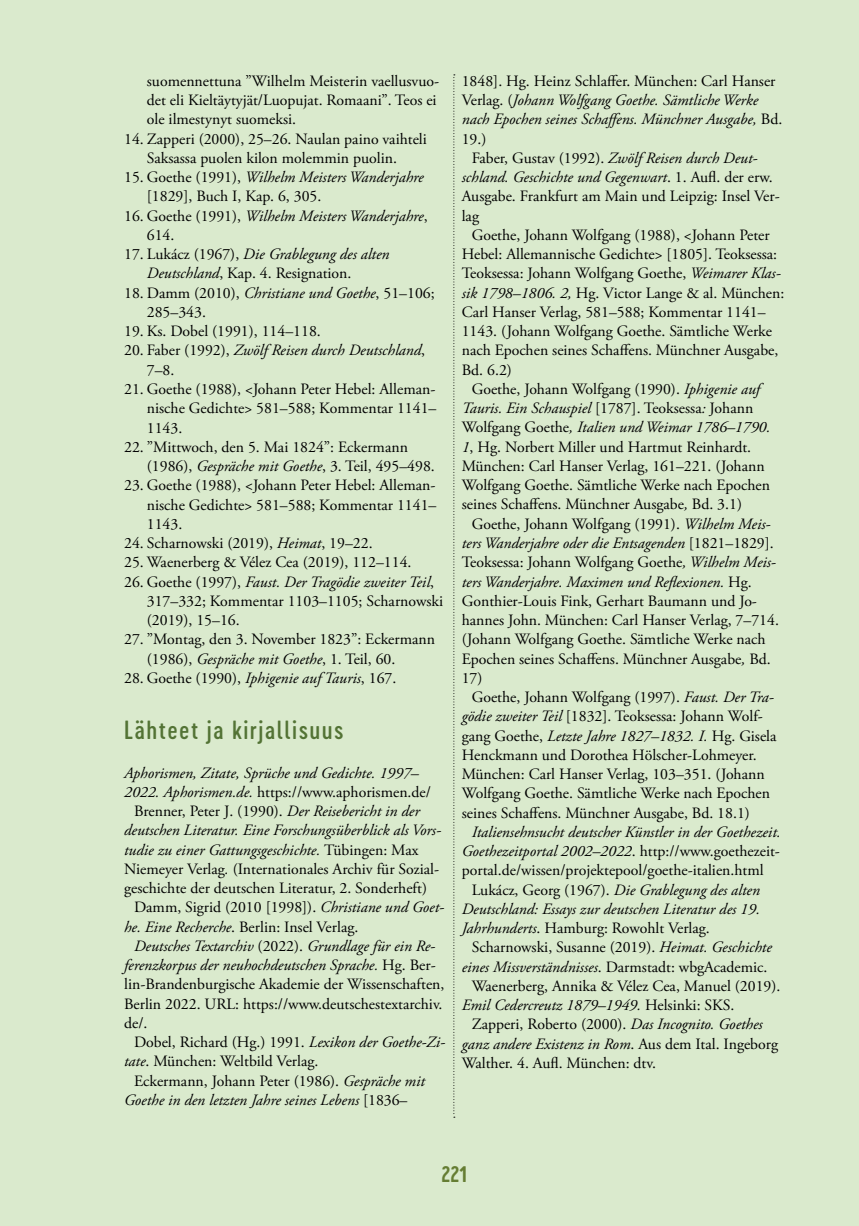
<style>
.page{position:relative;width:859px;height:1226px;background:#fff}
.page>*{position:absolute;margin:0;border:0;box-sizing:border-box;transform-origin:0 0}
.t1{font:24.5px "Cervo Neue Medium Neue";letter-spacing:.06em;color:#537335}
.t2{font:21px "Cervo Neue Semi Bold Neue";color:#657d33}
.t3{font:15.75px/19.2px "Adobe Garamond Pro";color:#000}
.t4{font:italic 15.75px/19.2px "Adobe Garamond Pro";color:#000}
.s1{font-style:italic}
.s2{font-style:normal}
</style>
<div class="page">
<div style="left:0;top:0;width:858px;height:1225px;background:#daeacd"></div>
<svg style="left:453px;top:74px;width:1px;height:1043px"></svg>
<p class="t3" style="left:147px;top:72px;width:294px">suomennettuna ”Wilhelm Meisterin vaellusvuo&shy;det eli Kieltäytyjät/Luopujat. Romaani”. Teos ei ole ilmestynyt suomeksi.</p>
<p class="t3" style="left:124px;top:130px;width:304px;text-align:center">14. Zapperi (2000), 25–26. Naulan paino vaihteli<br>Saksassa puolen kilon molemmin puolin.</p>
<p class="t3" style="left:147px;top:168px;width:278px;text-indent:-23px">15. Goethe (1991), <span class="s1">Wilhelm Meisters Wanderjahre </span>[1829], Buch I, Kap. 6, 305.</p>
<p class="t4" style="left:147px;top:206px;width:282px;text-indent:-23px"><span class="s2">16. Goethe (1991),</span> Wilhelm Meisters Wanderjahre<span class="s2">,<br>614.</span></p>
<p class="t3" style="left:147px;top:245px;width:244px;text-indent:-23px">17. Lukácz (1967), <span class="s1">Die Grablegung des alten<br>Deutschland</span>, Kap. 4. Resignation.</p>
<p class="t3" style="left:147px;top:283px;width:289px;text-indent:-23px">18. Damm (2010), <span class="s1">Christiane und Goethe</span>, 51–106;<br>285–343.</p>
<p class="t3" style="left:124px;top:322px;width:198px">19. Ks. Dobel (1991), 114–118.</p>
<p class="t4" style="left:147px;top:341px;width:280px;text-indent:-23px"><span class="s2">20. Faber (1992),</span> Zwölf Reisen durch Deutschland<span class="s2">,<br>7–8.</span></p>
<p class="t3" style="left:147px;top:380px;width:291px;text-align:justify;text-indent:-23px">21. Goethe (1988), &lt;Johann Peter Hebel: Alleman&shy;nische Gedichte&gt; 581–588; Kommentar 1141– 1143.</p>
<p class="t3" style="left:147px;top:437px;width:289px;text-indent:-23px">22. ”Mittwoch, den 5. Mai 1824”: Eckermann (1986), <span class="s1">Gespräche mit Goethe</span>, 3. Teil, 495–498.</p>
<p class="t3" style="left:147px;top:476px;width:291px;text-align:justify;text-indent:-23px">23. Goethe (1988), &lt;Johann Peter Hebel: Alleman&shy;nische Gedichte&gt; 581–588; Kommentar 1141– 1143.</p>
<p class="t3" style="left:124px;top:534px;width:250px">24. Scharnowski (2019), <span class="s1">Heimat</span>, 19–22.</p>
<p class="t3" style="left:124px;top:553px;width:289px">25. Waenerberg &amp; Vélez Cea (2019), 112–114.</p>
<p class="t3" style="left:147px;top:572px;width:297px;text-indent:-23px">26. Goethe (1997), <span class="s1">Faust. Der Tragödie zweiter Teil</span>,<br>317–332; Kommentar 1103–1105; Scharnowski (2019), 15–16.</p>
<p class="t3" style="left:147px;top:630px;width:289px;text-indent:-23px">27. ”Montag, den 3. November 1823”: Eckermann (1986), <span class="s1">Gespräche mit Goethe</span>, 1. Teil, 60.</p>
<p class="t3" style="left:124px;top:668px;width:274px">28. Goethe (1990), <span class="s1">Iphigenie auf Tauris</span>, 167.</p>
<h1 class="t1" style="left:124px;top:713px;width:221px">Lähteet ja kirjallisuus</h1>
<p class="t4" style="left:124px;top:763px;width:296px">Aphorismen, Zitate, Sprüche und Gedichte. 1997–</p>
<p class="t3" style="left:124px;top:782px;width:308px"><span class="s1">2022. Aphorismen.de.</span> https://www.aphorismen.de/</p>
<p class="t3" style="left:134px;top:802px;width:287px">Brenner, Peter J. (1990). <span class="s1">Der Reisebericht in der</span></p>
<p class="t4" style="left:124px;top:821px;width:318px">deutschen Literatur. Eine Forschungsüberblick als Vors-</p>
<p class="t4" style="left:124px;top:840px;width:296px">tudie zu einer Gattungsgeschichte. <span class="s2">Tübingen: Max</span></p>
<p class="t3" style="left:124px;top:859px;width:316px">Niemeyer Verlag<span class="s1">.</span> (Internationales Archiv für Sozial-</p>
<p class="t3" style="left:124px;top:878px;width:304px">geschichte der deutschen Literatur, 2. Sonderheft)</p>
<p class="t3" style="left:134px;top:898px;width:311px">Damm, Sigrid (2010 [1998]). <span class="s1">Christiane und Goet-</span></p>
<p class="t3" style="left:124px;top:917px;width:236px"><span class="s1">he. Eine Recherche</span>. Berlin: Insel Verlag.</p>
<p class="t4" style="left:134px;top:936px;width:302px">Deutsches Textarchiv <span class="s2">(2022).</span> Grundlage für ein Re-</p>
<p class="t4" style="left:124px;top:955px;width:313px">ferenzkorpus der neuhochdeutschen Sprache. <span class="s2">Hg. Ber-</span></p>
<p class="t3" style="left:124px;top:975px;width:322px">lin-Brandenburgische Akademie der Wissenschaften,</p>
<p class="t3" style="left:124px;top:994px;width:320px">Berlin 2022. URL: https://www.deutschestextarchiv.</p>
<p class="t3" style="left:124px;top:1013px;width:25px">de/.</p>
<p class="t3" style="left:134px;top:1032px;width:312px">Dobel, Richard (Hg.) 1991. <span class="s1">Lexikon der Goethe-Zi-</span></p>
<p class="t3" style="left:124px;top:1052px;width:196px"><span class="s1">tate</span>. München: Weltbild Verlag.</p>
<p class="t3" style="left:134px;top:1071px;width:292px">Eckermann, Johann Peter (1986). <span class="s1">Gespräche mit</span></p>
<p class="t4" style="left:124px;top:1090px;width:285px">Goethe in den letzten Jahre seines Lebens <span class="s2">[1836–</span></p>
<p class="t3" style="left:461px;top:72px;width:315px">1848]. Hg. Heinz Schlaffer. München: Carl Hanser</p>
<p class="t4" style="left:461px;top:91px;width:298px"><span class="s2">Verlag. (</span>Johann Wolfgang Goethe. Sämtliche Werke</p>
<p class="t4" style="left:461px;top:110px;width:322px">nach Epochen seines Schaffens. Münchner Ausgabe, <span class="s2">Bd.</span></p>
<p class="t3" style="left:461px;top:129px;width:26px">19.)</p>
<p class="t4" style="left:471px;top:149px;width:287px"><span class="s2">Faber, Gustav (1992).</span> Zwölf Reisen durch Deut-</p>
<p class="t4" style="left:461px;top:168px;width:312px">schland. Geschichte und Gegenwart<span class="s2">. 1. Aufl. der erw.</span></p>
<p class="t3" style="left:461px;top:187px;width:319px">Ausgabe. Frankfurt am Main und Leipzig: Insel Ver-</p>
<p class="t3" style="left:461px;top:206px;width:19px">lag</p>
<p class="t3" style="left:471px;top:226px;width:299px">Goethe, Johann Wolfgang (1988), &lt;Johann Peter</p>
<p class="t3" style="left:461px;top:245px;width:317px">Hebel: Allemannische Gedichte&gt; [1805]. Teoksessa:</p>
<p class="t3" style="left:461px;top:264px;width:320px">Teoksessa: Johann Wolfgang Goethe, <span class="s1">Weimarer Klas-</span></p>
<p class="t3" style="left:461px;top:283px;width:324px"><span class="s1">sik 1798–1806. 2,</span> Hg. Victor Lange &amp; al. München:</p>
<p class="t3" style="left:461px;top:303px;width:305px">Carl Hanser Verlag, 581–588; Kommentar 1141–</p>
<p class="t3" style="left:461px;top:322px;width:311px">1143. (Johann Wolfgang Goethe. Sämtliche Werke</p>
<p class="t3" style="left:461px;top:341px;width:318px">nach Epochen seines Schaffens. Münchner Ausgabe,</p>
<p class="t3" style="left:461px;top:360px;width:52px">Bd. 6.2)</p>
<p class="t3" style="left:471px;top:380px;width:289px">Goethe, Johann Wolfgang (1990). <span class="s1">Iphigenie auf</span></p>
<p class="t3" style="left:461px;top:399px;width:293px"><span class="s1">Tauris. Ein Schauspiel</span> [1787]. Teoksessa<span class="s1">:</span> Johann</p>
<p class="t4" style="left:461px;top:418px;width:310px"><span class="s2">Wolfgang Goethe</span>, Italien und Weimar 1786–1790.</p>
<p class="t3" style="left:461px;top:437px;width:291px"><span class="s1">1</span>, Hg. Norbert Miller und Hartmut Reinhardt.</p>
<p class="t3" style="left:461px;top:457px;width:304px">München: Carl Hanser Verlag, 161–221. (Johann</p>
<p class="t3" style="left:461px;top:476px;width:310px">Wolfgang Goethe. Sämtliche Werke nach Epochen</p>
<p class="t3" style="left:461px;top:495px;width:282px">seines Schaffens. Münchner Ausgabe<span class="s1">,</span> Bd. 3.1)</p>
<p class="t3" style="left:471px;top:514px;width:300px">Goethe, Johann Wolfgang (1991). <span class="s1">Wilhelm Meis-</span></p>
<p class="t4" style="left:461px;top:533px;width:313px">ters Wanderjahre oder die Entsagenden <span class="s2">[1821–1829].</span></p>
<p class="t3" style="left:461px;top:553px;width:315px">Teoksessa: Johann Wolfgang Goethe<span class="s1">, Wilhelm Meis-</span></p>
<p class="t4" style="left:461px;top:572px;width:291px">ters Wanderjahre. Maximen und Reflexionen. <span class="s2">Hg.</span></p>
<p class="t3" style="left:461px;top:591px;width:296px">Gonthier-Louis Fink, Gerhart Baumann und Jo-</p>
<p class="t3" style="left:461px;top:611px;width:318px">hannes John. München: Carl Hanser Verlag, 7–714.</p>
<p class="t3" style="left:461px;top:630px;width:305px">(Johann Wolfgang Goethe. Sämtliche Werke nach</p>
<p class="t3" style="left:461px;top:649px;width:310px">Epochen seines Schaffens. Münchner Ausgabe<span class="s1">,</span> Bd.</p>
<p class="t3" style="left:461px;top:668px;width:22px">17)</p>
<p class="t3" style="left:471px;top:688px;width:303px">Goethe, Johann Wolfgang (1997). <span class="s1">Faust. Der Tra-</span></p>
<p class="t3" style="left:461px;top:707px;width:302px"><span class="s1">gödie zweiter Teil</span> [1832]. Teoksessa: Johann Wolf-</p>
<p class="t4" style="left:461px;top:726px;width:316px"><span class="s2">gang Goethe,</span> Letzte Jahre 1827–1832. I. <span class="s2">Hg. Gisela</span></p>
<p class="t3" style="left:461px;top:745px;width:296px">Henckmann und Dorothea Hölscher-Lohmeyer.</p>
<p class="t3" style="left:461px;top:765px;width:304px">München: Carl Hanser Verlag, 103–351. (Johann</p>
<p class="t3" style="left:461px;top:784px;width:310px">Wolfgang Goethe. Sämtliche Werke nach Epochen</p>
<p class="t3" style="left:461px;top:803px;width:289px">seines Schaffens. Münchner Ausgabe, Bd. 18.1)</p>
<p class="t4" style="left:461px;top:822px;width:320px;text-align:justify;text-indent:10px">Italiensehnsucht deutscher Künstler in der Goethezeit.<br>Goethezeitportal 2002–2022<span class="s2">. http://www.goethezeit&shy;portal.de/wissen/projektepool/goethe-italien.html</span></p>
<p class="t4" style="left:461px;top:880px;width:299px;text-align:justify;text-indent:10px"><span class="s2">Lukácz, Georg (1967).</span> Die Grablegung des alten Deutschland: Essays zur deutschen Literatur des 19.<br>Jahrhunderts<span class="s2">. Hamburg: Rowohlt Verlag.</span></p>
<p class="t3" style="left:471px;top:938px;width:301px">Scharnowski, Susanne (2019). <span class="s1">Heimat. Geschichte</span></p>
<p class="t4" style="left:461px;top:957px;width:307px">eines Missverständnisses<span class="s2">. Darmstadt: wbgAcademic.</span></p>
<p class="t3" style="left:471px;top:976px;width:310px">Waenerberg, Annika &amp; Vélez Cea, Manuel (2019).</p>
<p class="t4" style="left:461px;top:995px;width:274px">Emil Cedercreutz 1879–1949. <span class="s2">Helsinki: SKS.</span></p>
<p class="t3" style="left:471px;top:1015px;width:292px">Zapperi, Roberto (2000). <span class="s1">Das Incognito. Goethes</span></p>
<p class="t4" style="left:461px;top:1034px;width:318px">ganz andere Existenz in Rom<span class="s2">. Aus dem Ital. Ingeborg</span></p>
<p class="t3" style="left:461px;top:1053px;width:196px">Walther. 4. Aufl. München: dtv.</p>
<h2 class="t2" style="left:441px;top:1160px;width:27px">221</h2>
</div>
